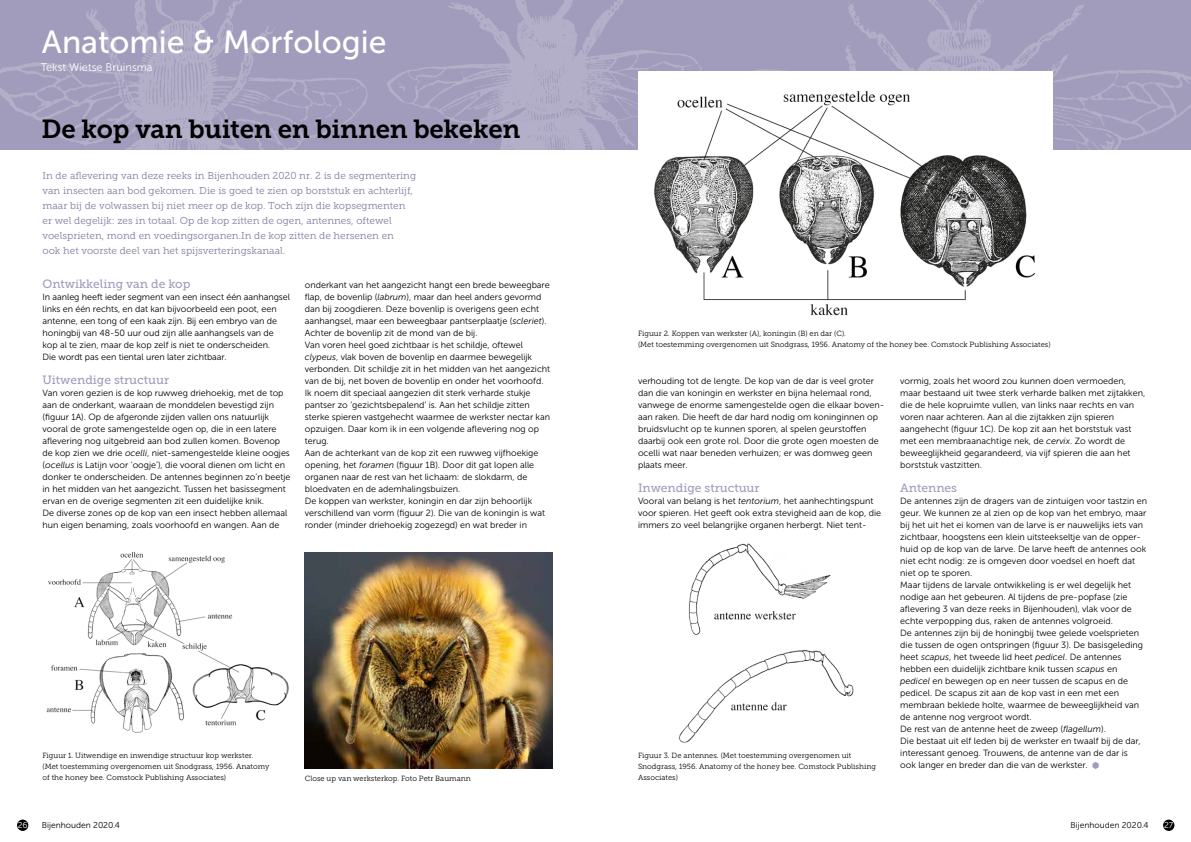
<style>
.page{position:relative;width:1191px;height:842px;background:#fff}
.page>*{position:absolute;margin:0;border:0;box-sizing:border-box;transform-origin:0 0}
.t1{font:32px "Museo Sans 500";color:#fff}
.t2{font:26px "Museo Slab 700";letter-spacing:-.01em;color:#000}
.t3{font:12px "Museo Slab 500";color:#a19cbb}
.t4{font:11px "Museo Sans 300";color:#fff}
.t5{font:10px/15px "Museo Slab 300";color:#827ba0}
.t6{font:9px/12px "Museo Sans 300";color:#000}
.t7{font:8.5px "Museo Sans 300";color:#000}
.t8{font:8.5px "Museo Sans 300";color:#fff}
.t9{font:7.5px/11px "Museo Slab 300";color:#000}
.s1{font-style:italic}
</style>
<div class="page">
<svg style="left:1092px;top:762px;width:6px;height:7px"></svg>
<img style="left:46px;top:551px;width:243px;height:182px">
<svg style="left:0;top:0;width:1191px;height:149px;background:#a6a1be"></svg>
<img style="left:305px;top:552px;width:248px;height:216px">
<img style="left:638px;top:75px;width:414px;height:241px">
<img style="left:678px;top:543px;width:176px;height:200px">
<div style="left:1163px;top:819px;width:11px;height:12px;background:#000;border-radius:50%"></div>
<div style="left:17px;top:819px;width:11px;height:12px;background:#000;border-radius:50%"></div>
<h1 class="t1" style="left:42px;top:25px;width:346px">Anatomie &amp; Morfologie</h1>
<p class="t4" style="left:41px;top:62px;width:113px">Tekst Wietse Bruinsma</p>
<h2 class="t2" style="left:41px;top:114px;width:480px">De kop van buiten en binnen bekeken</h2>
<p class="t5" style="left:43px;top:168px;width:375px">In de aflevering van deze reeks in Bijenhouden 2020 nr. 2 is de segmentering van insecten aan bod gekomen. Die is goed te zien op borststuk en achterlijf, maar bij de volwassen bij niet meer op de kop. Toch zijn die kopsegmenten er wel degelijk: zes in totaal. Op de kop zitten de ogen, antennes, oftewel voelsprieten, mond en voedingsorganen.In de kop zitten de hersenen en<br>ook het voorste deel van het spijsverteringskanaal.</p>
<h3 class="t3" style="left:43px;top:277px;width:149px">Ontwikkeling van de kop</h3>
<p class="t6" style="left:43px;top:291px;width:249px">In aanleg heeft ieder segment van een insect één aanhangsel links en één rechts, en dat kan bijvoorbeeld een poot, een antenne, een tong of een kaak zijn. Bij een embryo van de honingbij van 48-50 uur oud zijn alle aanhangsels van de kop al te zien, maar de kop zelf is niet te onderscheiden.<br>Die wordt pas een tiental uren later zichtbaar.</p>
<h3 class="t3" style="left:43px;top:373px;width:128px">Uitwendige structuur</h3>
<p class="t6" style="left:43px;top:387px;width:249px">Van voren gezien is de kop ruwweg driehoekig, met de top aan de onderkant, waaraan de monddelen bevestigd zijn (figuur 1A). Op de afgeronde zijden vallen ons natuurlijk vooral de grote samengestelde ogen op, die in een latere aflevering nog uitgebreid aan bod zullen komen. Bovenop de kop zien we drie <span class="s1">ocelli</span>, niet-samengestelde kleine oogjes (<span class="s1">ocellus</span> is Latijn voor ‘oogje’), die vooral dienen om licht en donker te onderscheiden. De antennes beginnen zo’n beetje in het midden van het aangezicht. Tussen het basissegment ervan en de overige segmenten zit een duidelijke knik.<br>De diverse zones op de kop van een insect hebben allemaal hun eigen benaming, zoals voorhoofd en wangen. Aan de</p>
<p class="t6" style="left:305px;top:279px;width:247px">onderkant van het aangezicht hangt een brede beweegbare flap, de bovenlip (<span class="s1">labrum</span>), maar dan heel anders gevormd dan bij zoogdieren. Deze bovenlip is overigens geen echt aanhangsel, maar een beweegbaar pantserplaatje (<span class="s1">scleriet</span>).<br>Achter de bovenlip zit de mond van de bij.<br>Van voren heel goed zichtbaar is het schildje, oftewel <span class="s1">clypeus</span>, vlak boven de bovenlip en daarmee bewegelijk verbonden. Dit schildje zit in het midden van het aangezicht van de bij, net boven de bovenlip en onder het voorhoofd.<br>Ik noem dit speciaal aangezien dit sterk verharde stukje pantser zo ‘gezichtsbepalend’ is. Aan het schildje zitten sterke spieren vastgehecht waarmee de werkster nectar kan opzuigen. Daar kom ik in een volgende aflevering nog op terug.<br>Aan de achterkant van de kop zit een ruwweg vijfhoekige opening, het <span class="s1">foramen</span> (figuur 1B). Door dit gat lopen alle organen naar de rest van het lichaam: de slokdarm, de bloedvaten en de ademhalingsbuizen.<br>De koppen van werkster, koningin en dar zijn behoorlijk verschillend van vorm (figuur 2). Die van de koningin is wat ronder (minder driehoekig zogezegd) en wat breder in</p>
<p class="t9" style="left:638px;top:328px;width:414px">Figuur 2. Koppen van werkster (A), koningin (B) en dar (C).<br>(Met toestemming overgenomen uit Snodgrass, 1956. Anatomy of the honey bee. Comstock Publishing Associates)</p>
<p class="t6" style="left:900px;top:375px;width:246px">vormig, zoals het woord zou kunnen doen vermoeden, maar bestaand uit twee sterk verharde balken met zijtakken, die de hele kopruimte vullen, van links naar rechts en van voren naar achteren. Aan al die zijtakken zijn spieren aangehecht (figuur 1C). De kop zit aan het borststuk vast met een membraanachtige nek, de <span class="s1">cervix</span>. Zo wordt de beweeglijkheid gegarandeerd, via vijf spieren die aan het borststuk vastzitten.</p>
<h3 class="t3" style="left:900px;top:481px;width:58px">Antennes</h3>
<p class="t6" style="left:900px;top:495px;width:248px">De antennes zijn de dragers van de zintuigen voor tastzin en geur. We kunnen ze al zien op de kop van het embryo, maar bij het uit het ei komen van de larve is er nauwelijks iets van zichtbaar, hoogstens een klein uitsteekseltje van de opper&shy;huid op de kop van de larve. De larve heeft de antennes ook niet echt nodig: ze is omgeven door voedsel en hoeft dat niet op te sporen.<br>Maar tijdens de larvale ontwikkeling is er wel degelijk het nodige aan het gebeuren. Al tijdens de pre-popfase (zie aflevering 3 van deze reeks in Bijenhouden), vlak voor de echte verpopping dus, raken de antennes volgroeid.<br>De antennes zijn bij de honingbij twee gelede voelsprieten die tussen de ogen ontspringen (figuur 3). De basisgeleding heet <span class="s1">scapus</span>, het tweede lid heet <span class="s1">pedicel</span>. De antennes hebben een duidelijk zichtbare knik tussen <span class="s1">scapus</span> en <span class="s1">pedicel</span> en bewegen op en neer tussen de scapus en de pedicel. De scapus zit aan de kop vast in een met een membraan beklede holte, waarmee de beweeglijkheid van de antenne nog vergroot wordt.<br>De rest van de antenne heet de zweep (<span class="s1">flagellum</span>).<br>Die bestaat uit elf leden bij de werkster en twaalf bij de dar, interessant genoeg. Trouwens, de antenne van de dar is<br>ook langer en breder dan die van de werkster.</p>
<p class="t6" style="left:638px;top:375px;width:248px">verhouding tot de lengte. De kop van de dar is veel groter dan die van koningin en werkster en bijna helemaal rond, vanwege de enorme samengestelde ogen die elkaar boven&shy;aan raken. Die heeft de dar hard nodig om koninginnen op bruidsvlucht op te kunnen sporen, al spelen geurstoffen daarbij ook een grote rol. Door die grote ogen moesten de ocelli wat naar beneden verhuizen; er was domweg geen plaats meer.</p>
<h3 class="t3" style="left:638px;top:481px;width:123px">Inwendige structuur</h3>
<p class="t6" style="left:638px;top:495px;width:245px">Vooral van belang is het <span class="s1">tentorium</span>, het aanhechtingspunt voor spieren. Het geeft ook extra stevigheid aan de kop, die immers zo veel belangrijke organen herbergt. Niet tent-</p>
<p class="t9" style="left:43px;top:750px;width:228px">Figuur 1. Uitwendige en inwendige structuur kop werkster. (Met toestemming overgenomen uit Snodgrass, 1956. Anatomy of the honey bee. Comstock Publishing Associates)</p>
<p class="t9" style="left:638px;top:750px;width:239px">Figuur 3. De antennes. (Met toestemming overgenomen uit<br>Snodgrass, 1956. Anatomy of the honey bee. Comstock Publishing</p>
<p class="t9" style="left:305px;top:772px;width:168px">Close up van werksterkop. Foto Petr Baumann</p>
<p class="t9" style="left:638px;top:772px;width:42px">Associates)</p>
<p class="t8" style="left:18px;top:820px;width:11px">26</p>
<p class="t7" style="left:42px;top:820px;width:80px">Bijenhouden 2020.4</p>
<p class="t7" style="left:1070px;top:820px;width:80px">Bijenhouden 2020.4</p>
<p class="t8" style="left:1164px;top:820px;width:11px">27</p>
</div>
